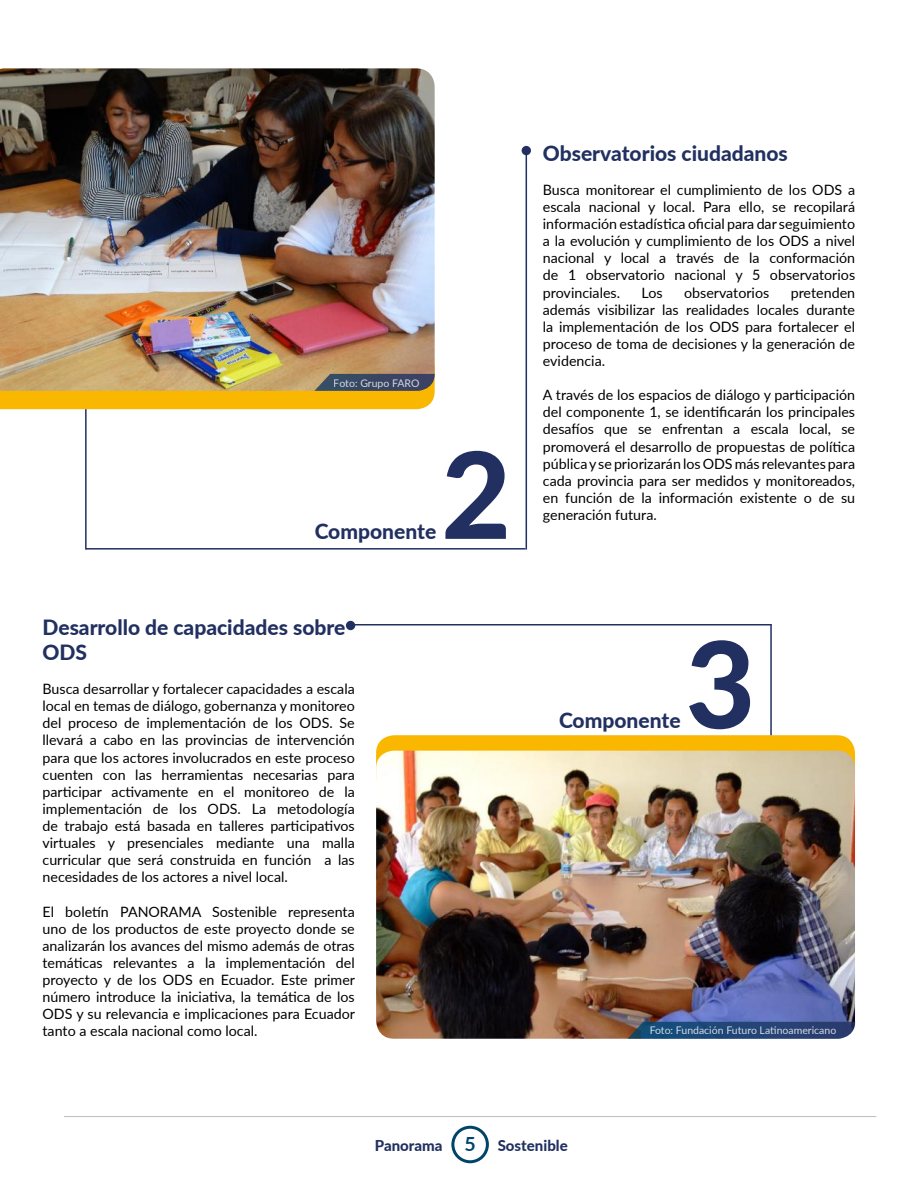
<style>
.page{position:relative;width:919px;height:1191px;background:#fff}
.page>*{position:absolute;margin:0;border:0;box-sizing:border-box;transform-origin:0 0}
.t1{font:800 120px "Lato";color:#213060}
.t2{font:800 21px/25.2px "Lato";color:#213060}
.t3{font:800 15px "Lato";color:#213060}
.t4{font:14.25px/17.1px "Lato";color:#000;text-align:justify}
.t5{font:10.5px "Lato";color:#fff}
.s1{font-weight:700;font-size:19.5px;color:#00446a}
</style>
<div class="page">
<div style="left:451px;top:1125px;width:38px;height:38px;border:3px solid #00446a;border-radius:50%"></div>
<hr style="left:64px;top:1116px;width:812px;height:1px;background:#bcbcbc">
<div style="left:376px;top:735px;width:478px;height:59px;background:#f9b700;border-radius:18px"></div>
<img style="left:0;top:68px;width:434px;height:282px">
<hr style="left:85px;top:409px;width:2px;height:140px;background:#213060">
<hr style="left:770px;top:625px;width:1px;height:110px;background:#213060">
<div style="left:521px;top:146px;width:10px;height:9px;background:#213060;border-radius:50%"></div>
<div style="left:346px;top:621px;width:9px;height:9px;background:#213060;border-radius:50%"></div>
<hr style="left:525px;top:151px;width:2px;height:398px;background:#213060">
<hr style="left:86px;top:548px;width:439px;height:1px;background:#213060">
<hr style="left:350px;top:624px;width:421px;height:1px;background:#213060">
<img style="left:376px;top:750px;width:478px;height:288px">
<img style="left:0;top:350px;width:435px;height:59px">
<svg style="left:627px;top:1021px;width:229px;height:17px;background:#2a4a77"></svg>
<p class="t5" style="left:334px;top:375px;width:87px">Foto: Grupo FARO</p>
<h2 class="t2" style="left:314px;top:517px;width:123px">Componente</h2>
<h1 class="t1" style="left:441px;top:406px;width:71px">2</h1>
<h2 class="t2" style="left:43px;top:613px;width:304px">Desarrollo de capacidades sobre<br>ODS</h2>
<p class="t4" style="left:43px;top:680px;width:314px">Busca desarrollar y fortalecer capacidades a escala local en temas de diálogo, gobernanza y monitoreo del proceso de implementación de los ODS. Se llevará a cabo en las provincias de intervención para que los actores involucrados en este proceso cuenten con las herramientas necesarias para participar activamente en el monitoreo de la implementación de los ODS. La metodología de trabajo está basada en talleres participativos virtuales y presenciales mediante una malla curricular que será construida en función a las necesidades de los actores a nivel local.</p>
<p class="t4" style="left:43px;top:902px;width:314px">El boletín PANORAMA Sostenible representa uno de los productos de este proyecto donde se analizarán los avances del mismo además de otras temáticas relevantes a la implementación del proyecto y de los ODS en Ecuador. Este primer número introduce la iniciativa, la temática de los ODS y su relevancia e implicaciones para Ecuador tanto a escala nacional como local.</p>
<h2 class="t2" style="left:543px;top:139px;width:246px">Observatorios ciudadanos</h2>
<p class="t4" style="left:543px;top:181px;width:314px">Busca monitorear el cumplimiento de los ODS a escala nacional y local. Para ello, se recopilará información estadística oficial para dar seguimiento a la evolución y cumplimiento de los ODS a nivel nacional y local a través de la conformación de 1 observatorio nacional y 5 observatorios provinciales.</p>
<p class="t4" style="left:543px;top:283px;width:314px;text-indent:248px">pretenden además visibilizar las realidades locales durante la implementación de los ODS para fortalecer el proceso de toma de decisiones y la generación de evidencia.</p>
<p class="t4" style="left:543px;top:386px;width:314px">A través de los espacios de diálogo y participación del componente 1, se identificarán los principales desafíos que se enfrentan a escala local, se promoverá el desarrollo de propuestas de política pública y se priorizarán los ODS más relevantes para cada provincia para ser medidos y monitoreados, en función de la información existente o de su generación futura.</p>
<p class="t4" style="left:641px;top:283px;width:23px">Los</p>
<p class="t4" style="left:684px;top:283px;width:87px">observatorios</p>
<h2 class="t2" style="left:559px;top:707px;width:123px">Componente</h2>
<h1 class="t1" style="left:685px;top:595px;width:71px">3</h1>
<p class="t5" style="left:649px;top:1023px;width:188px">Foto: Fundación Futuro Latinoamericano</p>
<p class="t3" style="left:375px;top:1134px;width:194px">Panorama <span class="s1">5</span> Sostenible</p>
</div>
